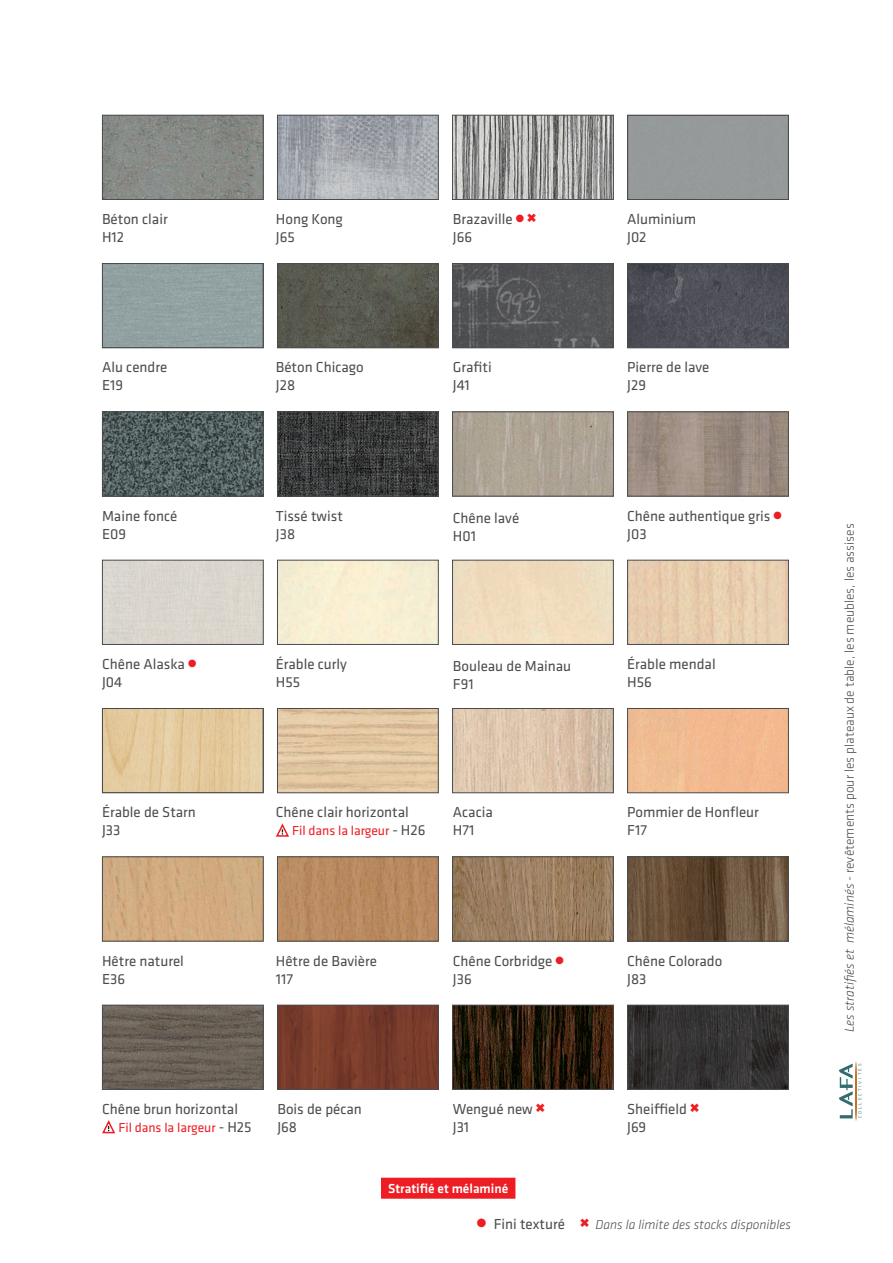
<style>
.page{position:relative;width:893px;height:1263px;background:#fff}
.page>*{position:absolute;margin:0;border:0;box-sizing:border-box;transform-origin:0 0}
.t1{font:15px/18px "Klavika";color:#4b4c4d}
.t2{font:300 13.5px "Klavika";color:#4b4c4d}
.t3{font:italic 300 13.5px "Klavika";color:#4b4c4d}
.t4{font:13.5px "Klavika";color:#ee1d23}
.t5{font:500 13.5px "Klavika";color:#fff}
.t6{font:4.8px "Klavika";letter-spacing:.42em;color:#4e8690}
.s1{color:#ee1d23}
.s2{font-size:15px;color:#4b4c4d}
.s3{font-weight:400;font-style:normal;font-size:15px}
.s4{font-style:italic}
</style>
<div class="page">
<div style="left:381px;top:1178px;width:134px;height:21px;background:#ee1d23"></div>
<div style="left:627px;top:114px;width:162px;height:86px;background:#959a9a"></div>
<svg style="left:102px;top:263px;width:162px;height:86px;background:#8f9e9e"></svg>
<svg style="left:102px;top:411px;width:162px;height:86px;background:#505c5c"></svg>
<svg style="left:102px;top:114px;width:162px;height:86px;background:#858884"></svg>
<svg style="left:277px;top:263px;width:162px;height:86px;background:#58584f"></svg>
<svg style="left:277px;top:411px;width:162px;height:86px;background:#393a3b"></svg>
<svg style="left:627px;top:263px;width:162px;height:86px;background:#4f5057"></svg>
<svg style="left:452px;top:263px;width:162px;height:86px;background:#565759"></svg>
<svg style="left:277px;top:114px;width:162px;height:86px;background:#a2a6ac"></svg>
<svg style="left:452px;top:114px;width:162px;height:86px;background:#9e9e9d"></svg>
<svg style="left:839px;top:1063px;width:14px;height:55px"></svg>
<svg style="left:856px;top:1061px;width:1px;height:60px"></svg>
<svg style="left:627px;top:708px;width:162px;height:85px;background:#ebb68d"></svg>
<svg style="left:102px;top:708px;width:162px;height:85px;background:#ddc49a"></svg>
<svg style="left:277px;top:559px;width:162px;height:86px;background:#efe8cd"></svg>
<div style="left:452px;top:559px;width:162px;height:86px;background:#efddbe"></div>
<svg style="left:627px;top:559px;width:162px;height:86px;background:#e1c8ab"></svg>
<svg style="left:102px;top:856px;width:162px;height:86px;background:#cba77e"></svg>
<svg style="left:277px;top:856px;width:162px;height:86px;background:#b4875f"></svg>
<div style="left:102px;top:559px;width:162px;height:86px;background:#dad6ce"></div>
<svg style="left:452px;top:708px;width:162px;height:85px;background:#d5bea8"></svg>
<svg style="left:277px;top:708px;width:162px;height:85px;background:#dac09d"></svg>
<svg style="left:452px;top:856px;width:162px;height:86px;background:#977b5f"></svg>
<svg style="left:452px;top:1004px;width:162px;height:86px;background:#2d1e10"></svg>
<svg style="left:452px;top:411px;width:162px;height:86px;background:#a9a092"></svg>
<svg style="left:627px;top:411px;width:162px;height:86px;background:#98897f"></svg>
<svg style="left:627px;top:856px;width:162px;height:86px;background:#67503b"></svg>
<svg style="left:102px;top:1004px;width:162px;height:86px;background:#6a6157"></svg>
<svg style="left:276px;top:823px;width:13px;height:14px"></svg>
<svg style="left:102px;top:1120px;width:14px;height:14px"></svg>
<svg style="left:627px;top:1004px;width:162px;height:86px;background:#363435"></svg>
<svg style="left:277px;top:1004px;width:162px;height:86px;background:#773d2d"></svg>
<p class="t1" style="left:102px;top:210px;width:67px">Béton clair<br>H12</p>
<p class="t1" style="left:276px;top:210px;width:69px">Hong Kong<br>J65</p>
<p class="t1" style="left:453px;top:210px;width:85px">Brazaville <span class="s1">●</span> <span class="s1">✖<br></span>J66</p>
<p class="t1" style="left:627px;top:210px;width:71px">Aluminium<br>J02</p>
<p class="t1" style="left:102px;top:358px;width:67px">Alu cendre<br>E19</p>
<p class="t1" style="left:276px;top:358px;width:89px">Béton Chicago<br>J28</p>
<p class="t1" style="left:453px;top:358px;width:40px">Grafiti<br>J41</p>
<p class="t1" style="left:627px;top:358px;width:84px">Pierre de lave<br>J29</p>
<p class="t1" style="left:102px;top:507px;width:77px">Maine foncé<br>E09</p>
<p class="t1" style="left:276px;top:507px;width:68px">Tissé twist<br>J38</p>
<p class="t1" style="left:453px;top:509px;width:68px">Chêne lavé<br>H01</p>
<p class="t1" style="left:627px;top:507px;width:156px">Chêne authentique gris <span class="s1">●<br></span>J03</p>
<p class="t1" style="left:102px;top:655px;width:96px">Chêne Alaska <span class="s1">●<br></span>J04</p>
<p class="t1" style="left:276px;top:655px;width:73px">Érable curly<br>H55</p>
<p class="t1" style="left:453px;top:657px;width:120px">Bouleau de Mainau<br>F91</p>
<p class="t1" style="left:627px;top:655px;width:90px">Érable mendal<br>H56</p>
<p class="t1" style="left:102px;top:803px;width:95px">Érable de Starn<br>J33</p>
<p class="t1" style="left:627px;top:803px;width:133px">Pommier de Honfleur<br>F17</p>
<p class="t1" style="left:276px;top:803px;width:135px">Chêne clair horizontal</p>
<p class="t4" style="left:292px;top:823px;width:135px">Fil dans la largeur <span class="s2">- H26</span></p>
<p class="t1" style="left:453px;top:803px;width:42px">Acacia<br>H71</p>
<p class="t1" style="left:102px;top:952px;width:83px">Hêtre naturel<br>E36</p>
<p class="t1" style="left:276px;top:952px;width:103px">Hêtre de Bavière<br>117</p>
<p class="t1" style="left:453px;top:952px;width:113px">Chêne Corbridge <span class="s1">●<br></span>J36</p>
<p class="t1" style="left:627px;top:952px;width:97px">Chêne Colorado<br>J83</p>
<p class="t1" style="left:102px;top:1100px;width:137px">Chêne brun horizontal</p>
<p class="t4" style="left:118px;top:1120px;width:135px">Fil dans la largeur <span class="s2">- H25</span></p>
<p class="t1" style="left:277px;top:1100px;width:86px">Bois de pécan<br>J68</p>
<p class="t1" style="left:627px;top:1100px;width:74px">Sheiffield <span class="s1">✖<br></span>J69</p>
<p class="t1" style="left:453px;top:1100px;width:94px">Wengué new <span class="s1">✖<br></span>J31</p>
<p class="t5" style="left:388px;top:1179px;width:122px">Stratifié et mélaminé</p>
<p class="t3" style="left:477px;top:1217px;width:316px"><span class="s1">●</span> <span class="s3">Fini texturé</span> <span class="s1">✖</span> Dans la limite des stocks disponibles</p>
<p class="t2" style="left:842px;top:1032px;width:510px;rotate:-90deg"><span class="s4">Les stratifiés et mélaminés -</span> revêtements pour les plateaux de table, les meubles, les assises</p>
<p class="t6" style="left:857px;top:1118px;width:56px;rotate:-90deg">COLLECTIVITÉS</p>
</div>
